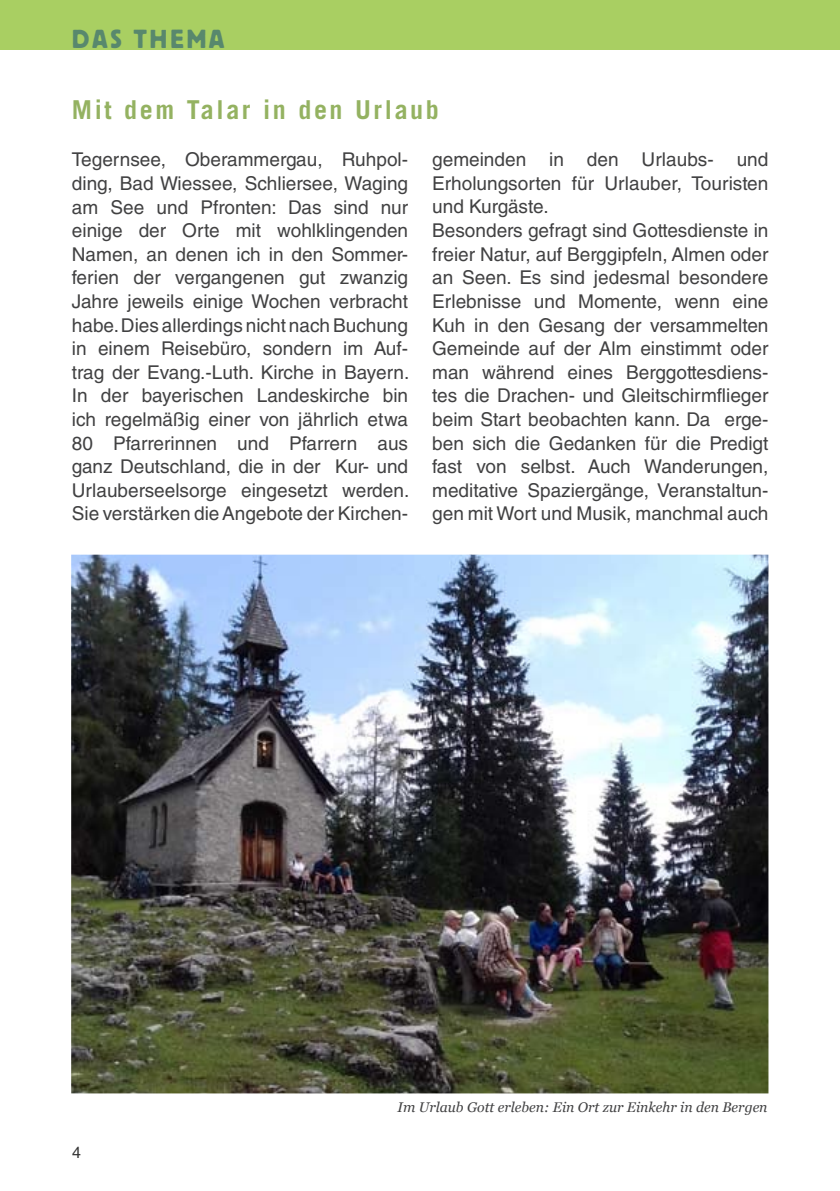
<style>
.page{position:relative;width:840px;height:1191px;background:#fff}
.page>*{position:absolute;margin:0;border:0;box-sizing:border-box;transform-origin:0 0}
.t1{font:700 26px "Trade Gothic LT Pro";letter-spacing:.1em;color:#94b261}
.t2{font:26px "Block Pro";letter-spacing:.115em;color:#58886d}
.t3{font:19px/23.6px "Helvetica LT Std";color:#414142;text-align:justify}
.t4{font:16px "Helvetica LT Std";color:#000}
.t5{font:italic 14px "Georgia";color:#414142}
</style>
<div class="page">
<div style="left:0;top:0;width:839px;height:49px;background:#a9cf62"></div>
<img style="left:71px;top:554px;width:697px;height:539px">
<h1 class="t2" style="left:72px;top:22px;width:154px">DAS THEMA</h1>
<h1 class="t1" style="left:72px;top:94px;width:368px">Mit dem Talar in den Urlaub</h1>
<p class="t3" style="left:72px;top:148px;width:339px">Tegernsee, Oberammergau, Ruhpol&shy;ding, Bad Wiessee, Schliersee, Waging am See und Pfronten: Das sind nur einige der Orte mit wohlklingenden Namen, an denen ich in den Sommer&shy;ferien der vergangenen gut zwanzig Jahre jeweils einige Wochen verbracht habe. Dies allerdings nicht nach Buchung in einem Reisebüro, sondern im Auf&shy;trag der Evang.-Luth. Kirche in Bayern.<br>In der bayerischen Landeskirche bin ich regelmäßig einer von jährlich etwa 80 Pfarrerinnen und Pfarrern aus ganz Deutschland, die in der Kur- und Urlauberseelsorge eingesetzt werden.<br>Sie verstärken die Angebote der Kirchen-</p>
<p class="t3" style="left:432px;top:148px;width:337px;text-align:left">gemeinden in den Urlaubs- und Erholungsorten für Urlauber, Touristen und Kurgäste.<br>Besonders gefragt sind Gottesdienste in freier Natur, auf Berggipfeln, Almen oder an Seen. Es sind jedesmal besondere Erlebnisse und Momente, wenn eine Kuh in den Gesang der versammelten Gemeinde auf der Alm einstimmt oder man während eines Berggottesdiens&shy;tes die Drachen- und Gleitschirmflieger beim Start beobachten kann. Da erge&shy;ben sich die Gedanken für die Predigt fast von selbst. Auch Wanderungen, meditative Spaziergänge, Veranstaltun&shy;gen mit Wort und Musik, manchmal auch</p>
<p class="t4" style="left:72px;top:1143px;width:10px">4</p>
<p class="t5" style="left:397px;top:1098px;width:371px">Im Urlaub Gott erleben: Ein Ort zur Einkehr in den Bergen</p>
</div>
